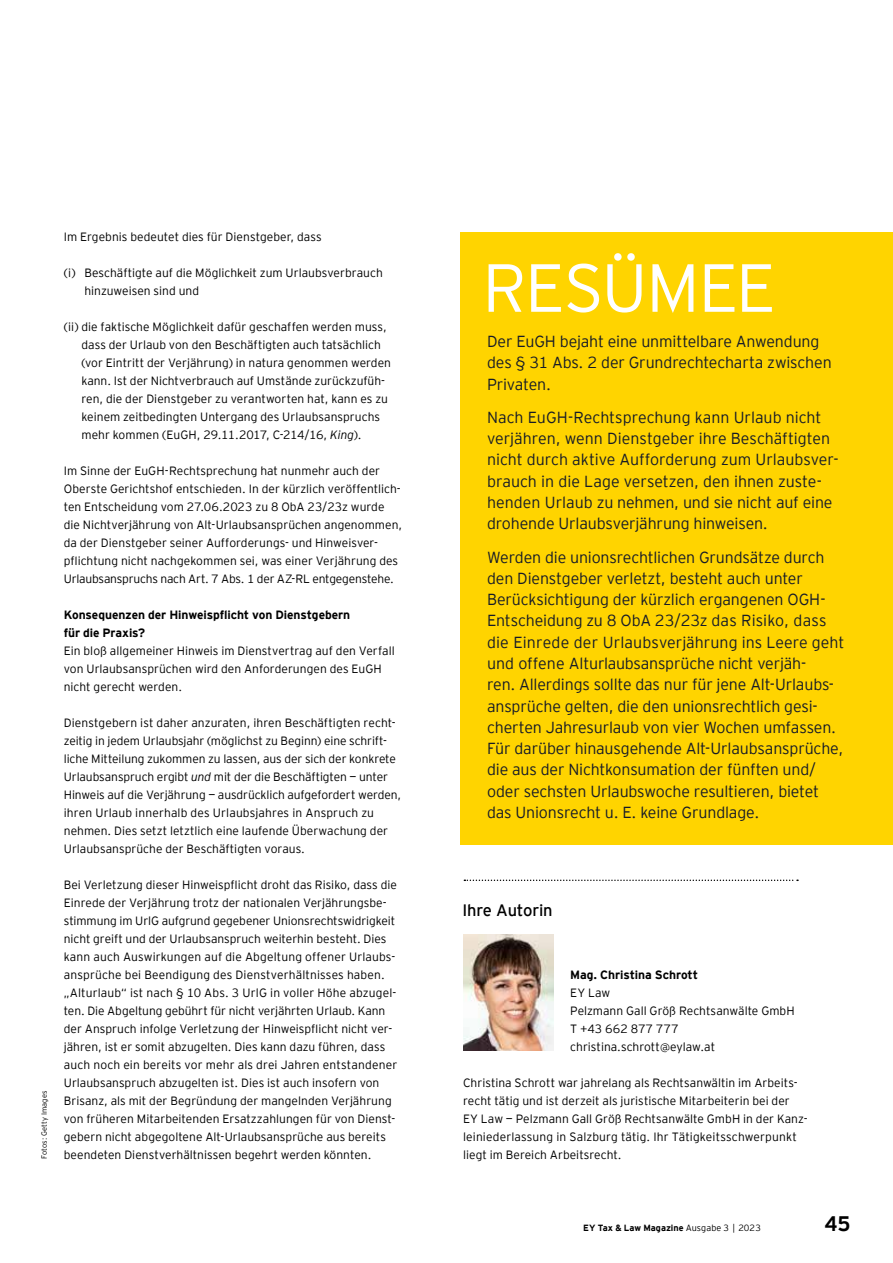
<style>
.page{position:relative;width:893px;height:1263px;background:#fff}
.page>*{position:absolute;margin:0;border:0;box-sizing:border-box;transform-origin:0 0}
.t1{font:300 67.8px "EY Interstate";letter-spacing:-.02em;color:#fff}
.t2{font:700 21px "EY Interstate";color:#000}
.t3{font:16.5px "EY Interstate";letter-spacing:-.01em;color:#000}
.t4{font:300 15.9px/21.3px "EY Interstate";letter-spacing:-.01em;color:#161b28}
.t5{font:300 12px/18px "EY Interstate";color:#000}
.t6{font:700 12px/18px "EY Interstate";letter-spacing:-.005em;color:#000}
.t7{font:700 9px "EY Interstate";letter-spacing:.005em;color:#000}
.t8{font:300 7.5px "EY Interstate";letter-spacing:.01em;color:#000}
.s1{font-style:italic}
.s2{font-weight:300}
</style>
<div class="page">
<svg style="left:464px;top:879px;width:334px;height:2px"></svg>
<img style="left:463px;top:934px;width:90px;height:117px">
<div style="left:461px;top:232px;width:432px;height:612px;background:#ffd400"></div>
<p class="t8" style="left:41px;top:1159px;width:70px;rotate:-90deg">Fotos: Getty Images</p>
<p class="t5" style="left:64px;top:228px;width:259px">Im Ergebnis bedeutet dies für Dienstgeber, dass</p>
<p class="t5" style="left:84px;top:264px;width:300px;text-indent:-21px">(i) Beschäftigte auf die Möglichkeit zum Urlaubsverbrauch hinzuweisen sind und</p>
<p class="t5" style="left:81px;top:318px;width:311px;text-indent:-18px">(ii) die faktische Möglichkeit dafür geschaffen werden muss, dass der Urlaub von den Beschäftigten auch tatsächlich (vor Eintritt der Verjährung) in natura genommen werden kann. Ist der Nichtverbrauch auf Umstände zurückzufüh&shy;ren, die der Dienstgeber zu verantworten hat, kann es zu keinem zeitbedingten Untergang des Urlaubsanspruchs mehr kommen (EuGH, 29.11.2017, C-214/16, <span class="s1">King</span>).</p>
<p class="t5" style="left:64px;top:462px;width:340px">Im Sinne der EuGH-Rechtsprechung hat nunmehr auch der Oberste Gerichtshof entschieden. In der kürzlich veröffentlich&shy;ten Entscheidung vom 27.06.2023 zu 8 ObA 23/23z wurde die Nichtverjährung von Alt-Urlaubsansprüchen angenommen, da der Dienstgeber seiner Aufforderungs- und Hinweisver-<br>p昀氀ichtung nicht nachgekommen sei, was einer Verjährung des Urlaubsanspruchs nach Art. 7 Abs. 1 der AZ-RL entgegenstehe.</p>
<p class="t6" style="left:64px;top:605px;width:288px">Konsequenzen der Hinweisp昀氀icht von Dienstgebern für die Praxis?</p>
<p class="t5" style="left:64px;top:641px;width:332px">Ein bloß allgemeiner Hinweis im Dienstvertrag auf den Verfall von Urlaubsansprüchen wird den Anforderungen des EuGH nicht gerecht werden.</p>
<p class="t5" style="left:64px;top:714px;width:339px">Dienstgebern ist daher anzuraten, ihren Beschäftigten recht&shy;zeitig in jedem Urlaubsjahr (möglichst zu Beginn) eine schrift&shy;liche Mitteilung zukommen zu lassen, aus der sich der konkrete Urlaubsanspruch ergibt <span class="s1">und</span> mit der die Beschäftigten — unter Hinweis auf die Verjährung — ausdrücklich aufgefordert werden, ihren Urlaub innerhalb des Urlaubsjahres in Anspruch zu nehmen. Dies setzt letztlich eine laufende Überwachung der Urlaubsansprüche der Beschäftigten voraus.</p>
<p class="t5" style="left:64px;top:875px;width:335px">Bei Verletzung dieser Hinweisp昀氀icht droht das Risiko, dass die Einrede der Verjährung trotz der nationalen Verjährungsbe&shy;stimmung im UrlG aufgrund gegebener Unionsrechtswidrigkeit nicht greift und der Urlaubsanspruch weiterhin besteht. Dies kann auch Auswirkungen auf die Abgeltung offener Urlaubs&shy;ansprüche bei Beendigung des Dienstverhältnisses haben. „Alturlaub“ ist nach § 10 Abs. 3 UrlG in voller Höhe abzugel&shy;ten. Die Abgeltung gebührt für nicht verjährten Urlaub. Kann der Anspruch infolge Verletzung der Hinweisp昀氀icht nicht ver&shy;jähren, ist er somit abzugelten. Dies kann dazu führen, dass auch noch ein bereits vor mehr als drei Jahren entstandener Urlaubsanspruch abzugelten ist. Dies ist auch insofern von Brisanz, als mit der Begründung der mangelnden Verjährung von früheren Mitarbeitenden Ersatzzahlungen für von Dienst&shy;gebern nicht abgegoltene Alt-Urlaubsansprüche aus bereits beendeten Dienstverhältnissen begehrt werden könnten.</p>
<h1 class="t1" style="left:482px;top:258px;width:295px">RESÜMEE</h1>
<h3 class="t4" style="left:487px;top:331px;width:346px">Der EuGH bejaht eine unmittelbare Anwendung des § 31 Abs. 2 der Grundrechtecharta zwischen<br>Privaten.</h3>
<p class="t4" style="left:487px;top:407px;width:353px">Nach EuGH-Rechtsprechung kann Urlaub nicht verjähren, wenn Dienstgeber ihre Beschäftigten nicht durch aktive Aufforderung zum Urlaubsver&shy;brauch in die Lage versetzen, den ihnen zuste&shy;henden Urlaub zu nehmen, und sie nicht auf eine drohende Urlaubsverjährung hinweisen.</p>
<p class="t4" style="left:487px;top:547px;width:359px">Werden die unionsrechtlichen Grundsätze durch den Dienstgeber verletzt, besteht auch unter Berücksichtigung der kürzlich ergangenen OGH-Entscheidung zu 8 ObA 23/23z das Risiko, dass die Einrede der Urlaubs verjährung ins Leere geht und offene Alt urlaubsansprüche nicht verjäh-<br>ren. Allerdings sollte das nur für jene Alt-Urlaubs&shy;ansprüche gelten, die den unionsrechtlich gesi&shy;cherten Jahresurlaub von vier Wochen umfassen.<br>Für darüber hinausgehende Alt-Urlaubsansprüche, die aus der Nichtkonsumation der fünften und/ oder sechsten Urlaubswoche resultieren, bietet das Unionsrecht u. E. keine Grundlage.</p>
<h3 class="t3" style="left:463px;top:903px;width:92px">Ihre Autorin</h3>
<p class="t6" style="left:570px;top:966px;width:129px">Mag. Christina Schrott</p>
<p class="t5" style="left:570px;top:984px;width:226px">EY Law<br>Pelzmann Gall Größ Rechtsanwälte GmbH<br>T +43 662 877 777 christina.schrott@eylaw.at</p>
<p class="t5" style="left:463px;top:1074px;width:346px">Christina Schrott war jahrelang als Rechtsanwältin im Arbeits&shy;recht tätig und ist derzeit als juristische Mitarbeiterin bei der EY Law — Pelzmann Gall Größ Rechtsanwälte GmbH in der Kanz&shy;leiniederlassung in Salzburg tätig. Ihr Tätigkeitsschwerpunkt liegt im Bereich Arbeitsrecht.</p>
<p class="t7" style="left:583px;top:1224px;width:179px">EY Tax &amp; Law Magazine <span class="s2">Ausgabe 3 | 2023</span></p>
<h2 class="t2" style="left:825px;top:1214px;width:27px">45</h2>
</div>
